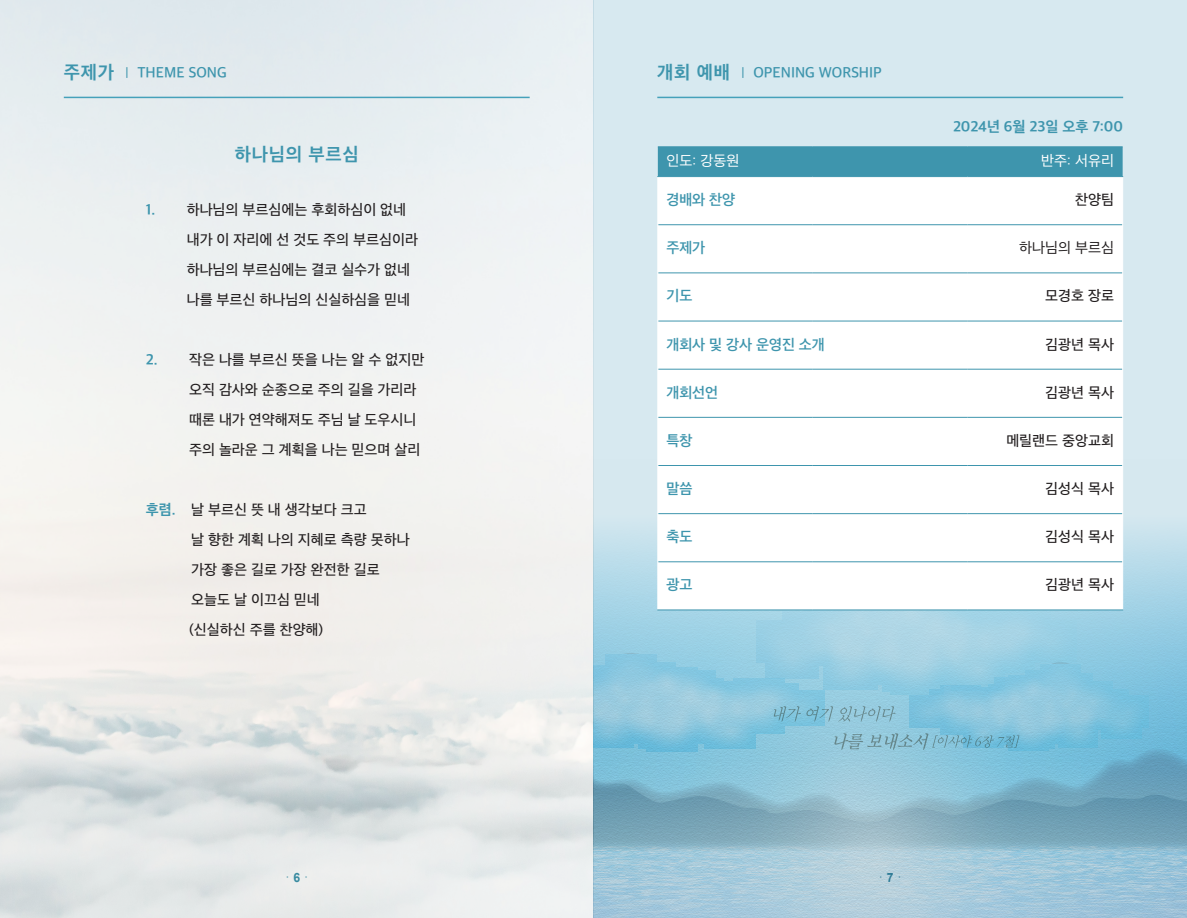
<style>
.page{position:relative;width:1187px;height:918px;background:#fff}
.page>*{position:absolute;margin:0;border:0;box-sizing:border-box;transform-origin:0 0}
.t1{font:700 18.75px "Apple SD Gothic Neo";letter-spacing:.04em;color:#3e95ad}
.t2{font:500 15px/30px "Apple SD Gothic Neo";color:#231f20}
.t3{font:600 15px "Apple SD Gothic Neo";color:#3e95ad}
.t4{font:700 15px "Apple SD Gothic Neo";color:#3e95ad}
.t5{font:15px "Apple SD Gothic Neo";color:#fff}
.t6{font:15px "Apple SD Gothic Neo";color:#231f20}
.t7{font:9.75px "DX Ngo Std 20";color:#3e95ad;scale:.95 1}
.s1{font-weight:700;font-size:18.75px}
.s2{font-weight:800}
.s3{font-weight:700;color:#3e95ad}
.s4{font-family:"Arial";font-weight:700;font-size:12.75px}
</style>
<div class="page">
<hr style="left:64px;top:97px;width:465px;height:1px;background:#45a1ba">
<svg style="left:593px;top:0;width:593px;height:918px;fill:#d7e9f0"></svg>
<hr style="left:657px;top:97px;width:466px;height:1px;background:#45a1ba">
<div style="left:657px;top:147px;width:465px;height:29px;background:#3e95ad"></div>
<svg style="left:658px;top:177px;width:463px;height:398px"></svg>
<hr style="left:657px;top:177px;width:1px;height:48px;background:#fff">
<hr style="left:812px;top:177px;width:1px;height:48px;background:#fff">
<hr style="left:967px;top:177px;width:1px;height:48px;background:#fff">
<hr style="left:1121px;top:177px;width:2px;height:48px;background:#fff">
<hr style="left:657px;top:225px;width:1px;height:48px;background:#fff">
<hr style="left:812px;top:225px;width:1px;height:48px;background:#fff">
<hr style="left:1121px;top:225px;width:2px;height:48px;background:#fff">
<hr style="left:657px;top:273px;width:1px;height:48px;background:#fff">
<hr style="left:812px;top:273px;width:1px;height:48px;background:#fff">
<hr style="left:967px;top:273px;width:1px;height:48px;background:#fff">
<hr style="left:1121px;top:273px;width:2px;height:48px;background:#fff">
<hr style="left:657px;top:321px;width:1px;height:48px;background:#fff">
<hr style="left:967px;top:321px;width:1px;height:48px;background:#fff">
<hr style="left:1121px;top:321px;width:2px;height:48px;background:#fff">
<hr style="left:657px;top:369px;width:1px;height:48px;background:#fff">
<hr style="left:812px;top:369px;width:1px;height:48px;background:#fff">
<hr style="left:967px;top:369px;width:1px;height:48px;background:#fff">
<hr style="left:1121px;top:369px;width:2px;height:48px;background:#fff">
<hr style="left:657px;top:417px;width:1px;height:48px;background:#fff">
<hr style="left:812px;top:418px;width:1px;height:47px;background:#fff">
<hr style="left:967px;top:418px;width:1px;height:47px;background:#fff">
<hr style="left:1121px;top:417px;width:2px;height:48px;background:#fff">
<hr style="left:657px;top:465px;width:1px;height:49px;background:#fff">
<hr style="left:812px;top:466px;width:1px;height:47px;background:#fff">
<hr style="left:967px;top:466px;width:1px;height:47px;background:#fff">
<hr style="left:1121px;top:465px;width:2px;height:49px;background:#fff">
<hr style="left:657px;top:514px;width:1px;height:48px;background:#fff">
<hr style="left:812px;top:514px;width:1px;height:48px;background:#fff">
<hr style="left:967px;top:514px;width:1px;height:48px;background:#fff">
<hr style="left:1121px;top:514px;width:2px;height:48px;background:#fff">
<hr style="left:657px;top:562px;width:1px;height:48px;background:#fff">
<hr style="left:812px;top:562px;width:1px;height:48px;background:#fff">
<hr style="left:967px;top:562px;width:1px;height:48px;background:#fff">
<hr style="left:1121px;top:562px;width:2px;height:48px;background:#fff">
<hr style="left:657px;top:146px;width:155px;height:1px;background:#3e95ad">
<hr style="left:812px;top:146px;width:155px;height:1px;background:#3e95ad">
<hr style="left:967px;top:146px;width:155px;height:1px;background:#3e95ad">
<hr style="left:657px;top:176px;width:155px;height:1px;background:#3e95ad">
<hr style="left:812px;top:176px;width:155px;height:1px;background:#3e95ad">
<hr style="left:967px;top:176px;width:156px;height:1px;background:#3e95ad">
<hr style="left:658px;top:224px;width:154px;height:1px;background:#3e95ad">
<hr style="left:812px;top:224px;width:155px;height:1px;background:#3e95ad">
<hr style="left:967px;top:224px;width:154px;height:1px;background:#3e95ad">
<hr style="left:658px;top:273px;width:154px;height:1px;background:#3e95ad">
<hr style="left:812px;top:273px;width:155px;height:1px;background:#3e95ad">
<hr style="left:967px;top:273px;width:154px;height:1px;background:#3e95ad">
<hr style="left:658px;top:321px;width:154px;height:1px;background:#3e95ad">
<hr style="left:812px;top:321px;width:155px;height:1px;background:#3e95ad">
<hr style="left:967px;top:321px;width:154px;height:1px;background:#3e95ad">
<hr style="left:658px;top:369px;width:154px;height:1px;background:#3e95ad">
<hr style="left:812px;top:369px;width:155px;height:1px;background:#3e95ad">
<hr style="left:967px;top:369px;width:154px;height:1px;background:#3e95ad">
<hr style="left:658px;top:417px;width:154px;height:1px;background:#3e95ad">
<hr style="left:812px;top:417px;width:155px;height:1px;background:#3e95ad">
<hr style="left:967px;top:417px;width:154px;height:1px;background:#3e95ad">
<hr style="left:658px;top:465px;width:154px;height:1px;background:#3e95ad">
<hr style="left:812px;top:465px;width:155px;height:1px;background:#3e95ad">
<hr style="left:967px;top:465px;width:154px;height:1px;background:#3e95ad">
<hr style="left:658px;top:513px;width:154px;height:1px;background:#3e95ad">
<hr style="left:812px;top:513px;width:155px;height:1px;background:#3e95ad">
<hr style="left:967px;top:513px;width:154px;height:1px;background:#3e95ad">
<hr style="left:658px;top:562px;width:154px;height:1px;background:#3e95ad">
<hr style="left:812px;top:562px;width:155px;height:1px;background:#3e95ad">
<hr style="left:967px;top:562px;width:154px;height:1px;background:#3e95ad">
<svg style="left:593px;top:575px;width:555px;height:176px"></svg>
<p class="t3" style="left:64px;top:64px;width:164px"><span class="s1">주제가</span> <span class="s2">–</span> THEME SONG</p>
<p class="t1" style="left:235px;top:144px;width:125px">하나님의 부르심</p>
<p class="t2" style="left:187px;top:195px;width:233px;text-indent:-41px"><span class="s3">1.</span> 하나님의 부르심에는 후회하심이 없네 내가 이 자리에 선 것도 주의 부르심이라 하나님의 부르심에는 결코 실수가 없네 나를 부르신 하나님의 신실하심을 믿네</p>
<p class="t2" style="left:189px;top:345px;width:237px;text-indent:-43px"><span class="s3">2.</span> 작은 나를 부르신 뜻을 나는 알 수 없지만 오직 감사와 순종으로 주의 길을 가리라 때론 내가 연약해져도 주님 날 도우시니 주의 놀라운 그 계획을 나는 믿으며 살리</p>
<p class="t2" style="left:191px;top:495px;width:220px;text-indent:-45px"><span class="s3">후렴.</span> 날 부르신 뜻 내 생각보다 크고<br>날 향한 계획 나의 지혜로 측량 못하나 가장 좋은 길로 가장 완전한 길로 오늘도 날 이끄심 믿네</p>
<p class="t2" style="left:189px;top:616px;width:136px">(신실하신 주를 찬양해)</p>
<p class="t3" style="left:657px;top:64px;width:226px"><span class="s1">개회 예배</span> <span class="s2">–</span> OPENING WORSHIP</p>
<p class="t4" style="left:952px;top:118px;width:172px">2024년 6월 23일 오후 7:00</p>
<p class="t5" style="left:666px;top:153px;width:75px">인도: 강동원</p>
<p class="t5" style="left:1040px;top:153px;width:75px">반주: 서유리</p>
<p class="t3" style="left:666px;top:192px;width:70px">경배와 찬양</p>
<p class="t2" style="left:1075px;top:186px;width:40px">찬양팀</p>
<p class="t3" style="left:666px;top:240px;width:40px">주제가</p>
<p class="t6" style="left:1019px;top:240px;width:96px">하나님의 부르심</p>
<p class="t3" style="left:666px;top:288px;width:27px">기도</p>
<p class="t2" style="left:1045px;top:282px;width:70px">모경호 장로</p>
<p class="t3" style="left:666px;top:336px;width:160px">개회사 및 강사 운영진 소개</p>
<p class="t2" style="left:1045px;top:330px;width:70px">김광년 목사</p>
<p class="t3" style="left:666px;top:384px;width:53px">개회선언</p>
<p class="t2" style="left:1045px;top:378px;width:70px">김광년 목사</p>
<p class="t3" style="left:666px;top:432px;width:27px">특창</p>
<p class="t2" style="left:1006px;top:426px;width:109px">메릴랜드 중앙교회</p>
<p class="t3" style="left:666px;top:481px;width:27px">말씀</p>
<p class="t2" style="left:1045px;top:475px;width:70px">김성식 목사</p>
<p class="t3" style="left:666px;top:529px;width:27px">축도</p>
<p class="t2" style="left:1045px;top:523px;width:70px">김성식 목사</p>
<p class="t3" style="left:666px;top:577px;width:27px">광고</p>
<p class="t2" style="left:1045px;top:571px;width:70px">김광년 목사</p>
<p class="t7" style="left:284px;top:872px;width:28px">· <span class="s4">6</span> ·</p>
<p class="t7" style="left:877px;top:872px;width:28px">· <span class="s4">7</span> ·</p>
</div>
